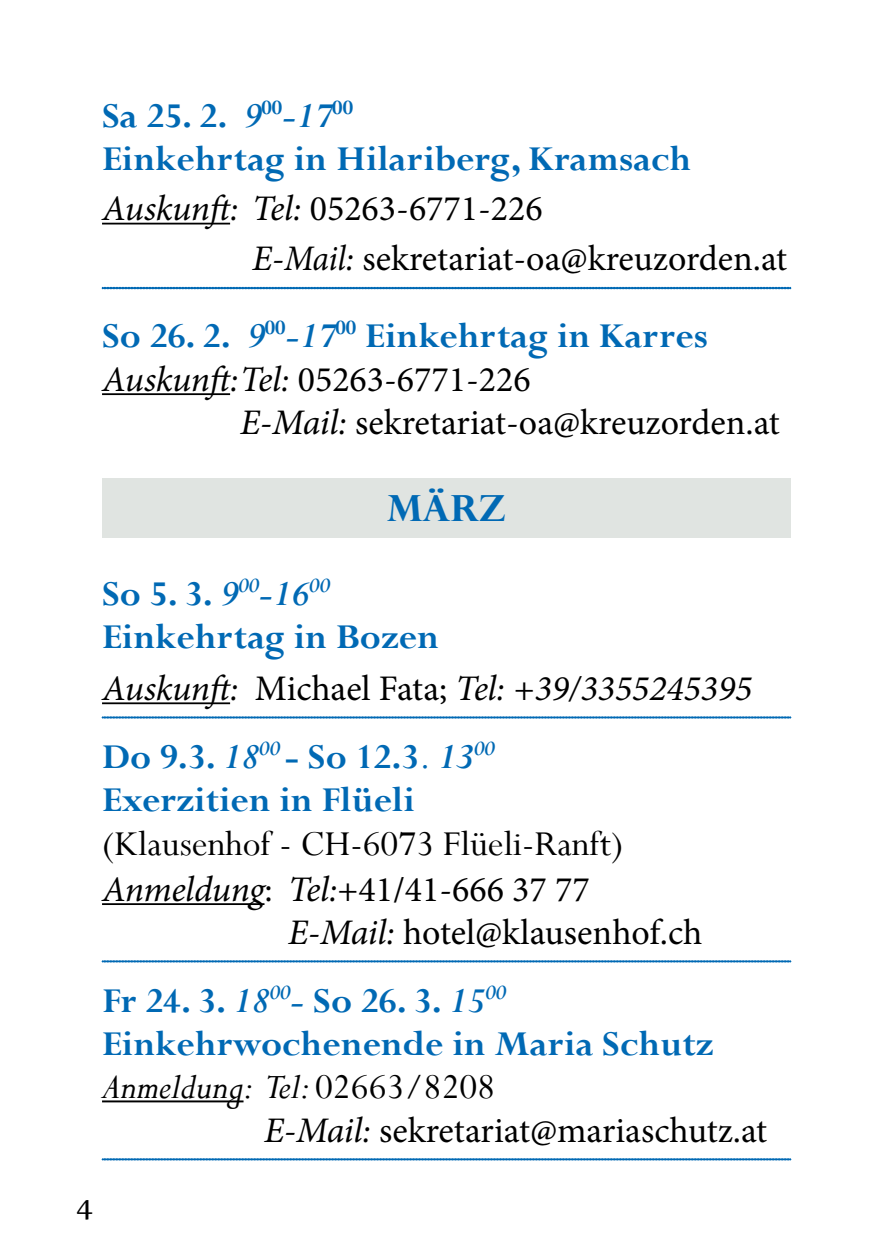
<style>
.page{position:relative;width:893px;height:1259px;background:#fff}
.page>*{position:absolute;margin:0;border:0;box-sizing:border-box;transform-origin:0 0}
.t1{font:700 39px/43.2px "Perpetua";color:#0069b4}
.t2{font:39px "Perpetua";color:#000}
.t3{font:36px/43.2px "Minion Pro";color:#000}
.t4{font:italic 36px "Minion Pro";color:#000}
.t5{font:700 36px "Perpetua Titling";color:#0069b4}
.t6{font:33px "Nyala";color:#000}
.s1{font-style:italic}
.s2{font-style:normal}
.s3{font-weight:400}
.s4{font-weight:400;font-style:italic;color:#000}
.s5{font-weight:400;color:#000}
</style>
<div class="page">
<hr style="left:102px;top:223px;width:128px;height:1px;background:#000">
<svg style="left:102px;top:287px;width:689px;height:2px"></svg>
<hr style="left:102px;top:393px;width:128px;height:2px;background:#000">
<svg style="left:102px;top:717px;width:689px;height:1px"></svg>
<hr style="left:102px;top:702px;width:128px;height:2px;background:#000">
<hr style="left:102px;top:903px;width:162px;height:2px;background:#000">
<svg style="left:102px;top:960px;width:689px;height:2px"></svg>
<hr style="left:102px;top:1100px;width:142px;height:2px;background:#000">
<svg style="left:102px;top:1158px;width:689px;height:2px"></svg>
<div style="left:102px;top:478px;width:689px;height:60px;background:#e0e4e1"></div>
<p class="t1" style="left:102px;top:93px;width:591px">Sa 25. 2. <span class="s1">9</span><sup>00</sup><span class="s1">-17</span><sup>00<br></sup>Einkehrtag in Hilariberg, Kramsach</p>
<p class="t3" style="left:252px;top:183px;width:537px;line-height:50.4px;text-indent:-150px"><span class="s1">Auskunft: Tel:</span> 05263-6771-226<br><span class="s1">E-Mail:</span> sekretariat-oa@kreuzorden.at</p>
<p class="t1" style="left:102px;top:314px;width:607px">So 26. 2. <span class="s1">9</span><sup>00</sup><span class="s1">-17</span><sup>00</sup> Einkehrtag in Karres</p>
<p class="t3" style="left:240px;top:358px;width:541px;text-indent:-138px"><span class="s1">Auskunft:Tel:</span> 05263-6771-226<br><span class="s1">E-Mail:</span> sekretariat-oa@kreuzorden.at</p>
<p class="t5" style="left:387px;top:486px;width:120px">März</p>
<p class="t1" style="left:102px;top:571px;width:339px">So 5. 3. <span class="s1">9</span><sup>00</sup><span class="s1">-16</span><sup>00<br></sup>Einkehrtag in Bozen</p>
<p class="t4" style="left:102px;top:663px;width:652px">Auskunft: <span class="s2">Michael Fata;</span> Tel: +39/3355245395</p>
<p class="t1" style="left:102px;top:735px;width:394px">Do 9.3. <span class="s1">18</span><sup>00</sup> - So 12.3<span class="s3">.</span> <span class="s1">13</span><sup>00<br></sup>Exerzitien in Flüeli</p>
<p class="t2" style="left:102px;top:819px;width:523px">(Klausenhof - CH-6073 Flüeli-Ranft)</p>
<p class="t3" style="left:288px;top:867px;width:416px;text-indent:-186px"><span class="s1">Anmeldung</span>: <span class="s1">Tel:</span>+41/41-666 37 77<br><span class="s1">E-Mail:</span> hotel@klausenhof.ch</p>
<p class="t1" style="left:102px;top:978px;width:613px">Fr 24. 3. <span class="s1">18</span><sup>00</sup><span class="s1">-</span> So 26. 3. <span class="s1">15</span><sup>00<br></sup>Einkehrwochenende in Maria Schutz<br><span class="s4">Anmeldung: Tel:</span> <span class="s5">02663/8208</span></p>
<p class="t3" style="left:264px;top:1108px;width:505px"><span class="s1">E-Mail:</span> sekretariat@mariaschutz.at</p>
<p class="t6" style="left:77px;top:1187px;width:18px">4</p>
</div>
